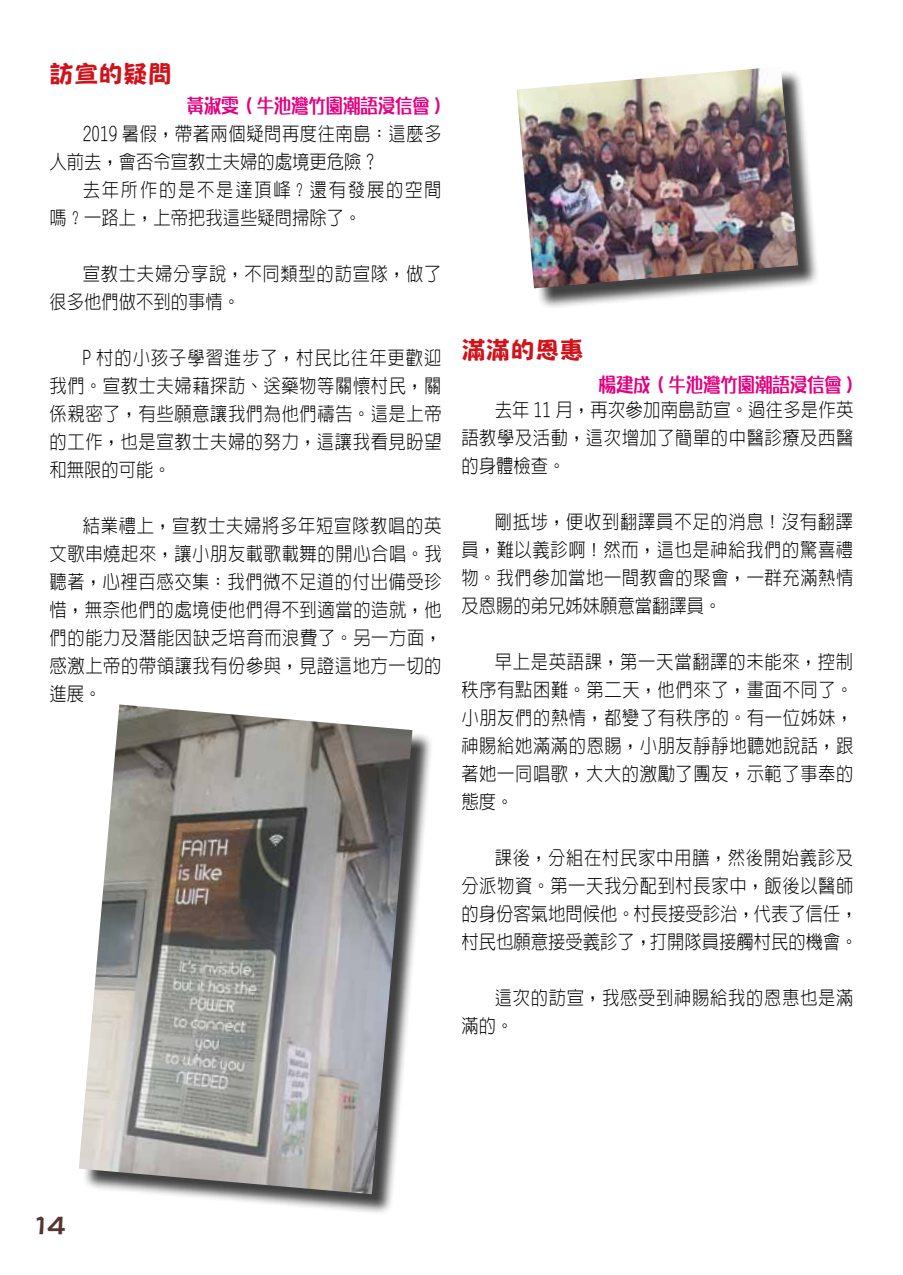
<style>
.page{position:relative;width:903px;height:1275px;background:#fff}
.page>*{position:absolute;margin:0;border:0;box-sizing:border-box;transform-origin:0 0}
.t1{font:800 24.5px "AR Qiao Hei B5";color:#d0121b}
.t2{font:800 22.05px "AR Qiao Hei B5";color:#563432;scale:1.11 1}
.t3{font:300 19.25px/28px "AR Hei B5 HK";letter-spacing:.035em;color:#000;text-align:justify;scale:.9 1}
.t4{font:300 19.25px/28px "AR Hei B5 HK";color:#000;scale:.9 1}
.t5{font:300 19.25px/28px "AR Hei B5 HK";letter-spacing:.1em;color:#000;scale:.9 1}
.t6{font:800 19.25px "AR Xin Chao POPB5";color:#e4007f;scale:.9 1}
</style>
<div class="page">
<div style="left:519px;top:69px;width:299px;height:240px;background:#000;opacity:.75"></div>
<img style="left:517px;top:68px;width:281px;height:220px">
<div style="left:81px;top:707px;width:352px;height:508px;background:#000;opacity:.75"></div>
<img style="left:79px;top:704px;width:333px;height:490px">
<p class="t1" style="left:50px;top:61px;width:124px">訪宣的疑問</p>
<p class="t6" style="left:187px;top:96px;width:284px">黃淑雯 ( 牛池灣竹園潮語浸信會 )</p>
<p class="t4" style="left:50px;top:120px;width:437px;text-indent:33px">2019 暑假，帶著兩個疑問再度往南島：這麼多人前去，會否令宣教士夫婦的處境更危險 ?</p>
<p class="t5" style="left:50px;top:176px;width:437px;text-indent:33px">去年所作的是不是達頂峰？還有發展的空間嗎？一路上，上帝把我這些疑問掃除了。</p>
<p class="t3" style="left:50px;top:260px;width:437px;text-indent:33px">宣教士夫婦分享說，不同類型的訪宣隊，做了很多他們做不到的事情。</p>
<p class="t3" style="left:50px;top:344px;width:437px;text-indent:33px">P 村的小孩子學習進步了，村民比往年更歡迎我們。宣教士夫婦藉探訪、送藥物等關懷村民，關係親密了，有些願意讓我們為他們禱告。這是上帝的工作，也是宣教士夫婦的努力，這讓我看見盼望和無限的可能。</p>
<p class="t3" style="left:50px;top:512px;width:437px;text-indent:33px">結業禮上，宣教士夫婦將多年短宣隊教唱的英文歌串燒起來，讓小朋友載歌載舞的開心合唱。我聽著，心裡百感交集：我們微不足道的付出備受珍惜，無奈他們的處境使他們得不到適當的造就，他們的能力及潛能因缺乏培育而浪費了。另一方面，感激上帝的帶領讓我有份參與，見證這地方一切的進展。</p>
<p class="t1" style="left:461px;top:337px;width:124px">滿滿的恩惠</p>
<p class="t6" style="left:599px;top:375px;width:284px">楊建成 ( 牛池灣竹園潮語浸信會 )</p>
<p class="t3" style="left:461px;top:396px;width:437px;text-indent:33px">去年 11 月，再次參加南島訪宣。過往多是作英語教學及活動，這次增加了簡單的中醫診療及西醫的身體檢查。</p>
<p class="t3" style="left:461px;top:508px;width:437px;text-indent:33px">剛抵埗，便收到翻譯員不足的消息！沒有翻譯員，難以義診啊！然而，這也是神給我們的驚喜禮物。我們參加當地一間教會的聚會，一群充滿熱情及恩賜的弟兄姊妹願意當翻譯員。</p>
<p class="t3" style="left:461px;top:648px;width:437px;text-indent:33px">早上是英語課，第一天當翻譯的未能來，控制秩序有點困難。第二天，他們來了，畫面不同了。小朋友們的熱情，都變了有秩序的。有一位姊妹，神賜給她滿滿的恩賜，小朋友靜靜地聽她說話，跟著她一同唱歌，大大的激勵了團友，示範了事奉的態度。</p>
<p class="t4" style="left:461px;top:844px;width:442px;text-indent:33px">課後，分組在村民家中用膳，然後開始義診及分派物資。第一天我分配到村長家中，飯後以醫師的身份客氣地問候他。村長接受診治，代表了信任，村民也願意接受義診了，打開隊員接觸村民的機會。</p>
<p class="t3" style="left:461px;top:984px;width:437px;text-indent:33px">這次的訪宣，我感受到神賜給我的恩惠也是滿滿的。</p>
<p class="t2" style="left:34px;top:1215px;width:30px">14</p>
</div>
